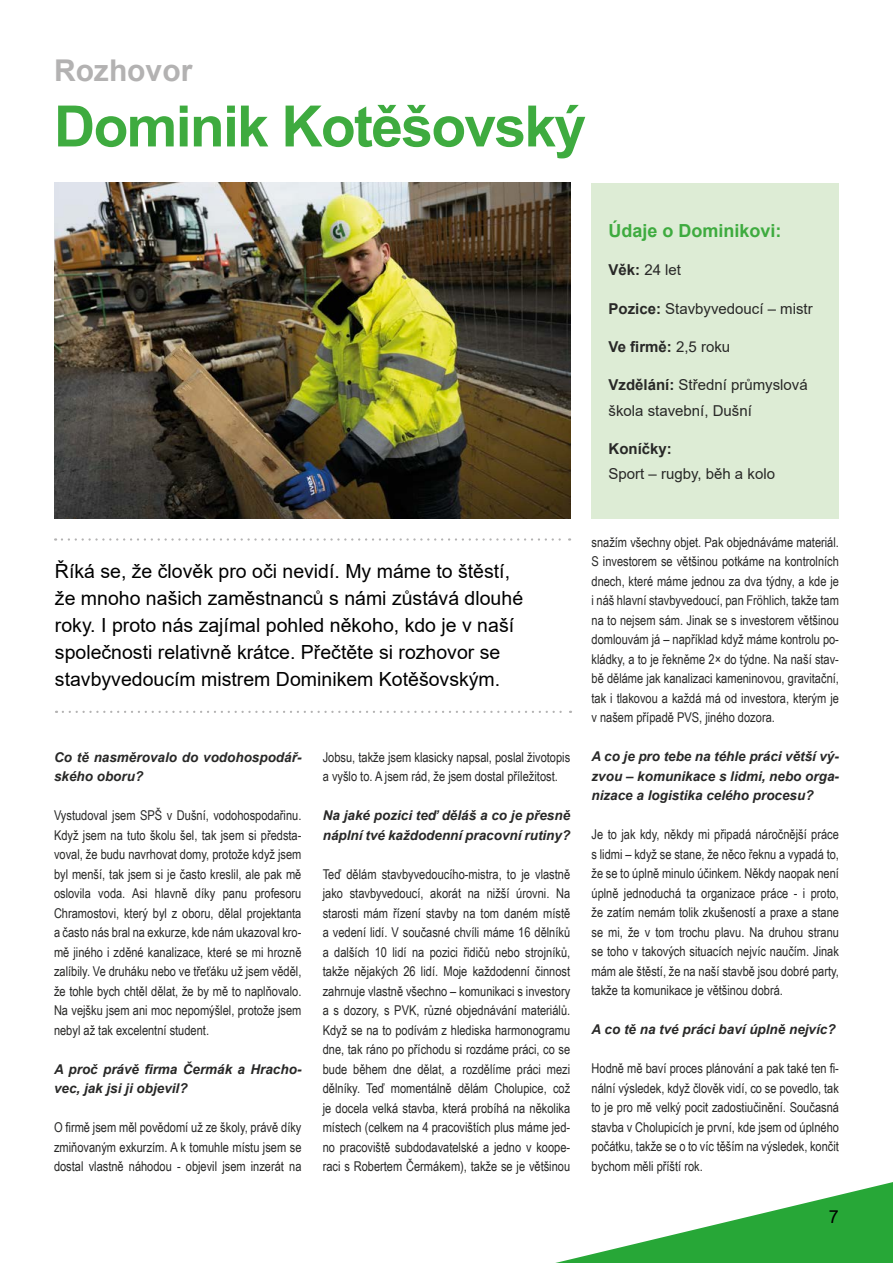
<style>
.page{position:relative;width:893px;height:1263px;background:#fff}
.page>*{position:absolute;margin:0;border:0;box-sizing:border-box;transform-origin:0 0}
.t1{font:700 57px "Arial";letter-spacing:-.03em;color:#3eab3f}
.t2{font:700 30px "Arial";color:#b3b2b2}
.t3{font:19.5px/27px "Arial";color:#000}
.t4{font:700 18px "Arial";color:#3eab3f}
.t5{font:18px "Arial";color:#000}
.t6{font:15px/25.5px "Arial";color:#282827}
.t7{font:700 15px "Arial";color:#282827}
.t8{font:13.5px/19.5px "Arial Narrow";color:#282827;text-align:justify}
.t9{font:italic 700 13.5px/19.5px "Arial";color:#282827}
.s1{font-weight:700}
.s2{font-weight:400}
</style>
<div class="page">
<svg style="left:555px;top:1182px;width:338px;height:81px"></svg>
<div style="left:591px;top:183px;width:248px;height:336px;background:#ddecd5"></div>
<svg style="left:62px;top:538px;width:508px;height:3px"></svg>
<svg style="left:63px;top:711px;width:508px;height:2px"></svg>
<img style="left:54px;top:183px;width:516px;height:336px">
<h2 class="t2" style="left:54px;top:50px;width:140px">Rozhovor</h2>
<h1 class="t1" style="left:54px;top:86px;width:534px">Dominik Kotěšovský</h1>
<h3 class="t4" style="left:608px;top:218px;width:175px">Údaje o Dominikovi:</h3>
<p class="t6" style="left:608px;top:257px;width:74px"><span class="s1">Věk:</span> 24 let</p>
<p class="t6" style="left:608px;top:295px;width:206px"><span class="s1">Pozice:</span> Stavbyvedoucí – mistr</p>
<p class="t7" style="left:608px;top:336px;width:123px">Ve firmě: <span class="s2">2,5 roku</span></p>
<p class="t6" style="left:608px;top:372px;width:201px"><span class="s1">Vzdělání:</span> Střední průmyslová škola stavební, Dušní</p>
<p class="t7" style="left:608px;top:438px;width:65px">Koníčky:</p>
<p class="t6" style="left:608px;top:461px;width:168px">Sport – rugby, běh a kolo</p>
<p class="t3" style="left:55px;top:558px;width:470px">Říká se, že člověk pro oči nevidí. My máme to štěstí, že mnoho našich zaměstnanců s námi zůstává dlouhé roky. I proto nás zajímal pohled někoho, kdo je v naší společnosti relativně krátce. Přečtěte si rozhovor se stavbyvedoucím mistrem Dominikem Kotěšovským.</p>
<p class="t9" style="left:54px;top:747px;width:249px">Co tě nasměrovalo do vodohospodář&shy;ského oboru?</p>
<p class="t8" style="left:54px;top:805px;width:249px">Vystudoval jsem SPŠ v Dušní, vodohospodařinu.<br>Když jsem na tuto školu šel, tak jsem si předsta&shy;voval, že budu navrhovat domy, protože když jsem byl menší, tak jsem si je často kreslil, ale pak mě oslovila voda. Asi hlavně díky panu profesoru Chramostovi, který byl z oboru, dělal projektanta a často nás bral na exkurze, kde nám ukazoval kro&shy;mě jiného i zděné kanalizace, které se mi hrozně zalíbily. Ve druháku nebo ve třeťáku už jsem věděl, že tohle bych chtěl dělat, že by mě to naplňovalo.<br>Na vejšku jsem ani moc nepomýšlel, protože jsem nebyl až tak excelentní student.</p>
<p class="t9" style="left:54px;top:1059px;width:249px">A proč právě firma Čermák a Hracho&shy;vec, jak jsi ji objevil?</p>
<p class="t8" style="left:54px;top:1117px;width:249px">O firmě jsem měl povědomí už ze školy, právě díky zmiňovaným exkurzím. A k tomuhle místu jsem se dostal vlastně náhodou - objevil jsem inzerát na</p>
<p class="t8" style="left:323px;top:746px;width:249px">Jobsu, takže jsem klasicky napsal, poslal životopis a vyšlo to. A jsem rád, že jsem dostal příležitost.</p>
<p class="t9" style="left:323px;top:806px;width:249px">Na jaké pozici teď děláš a co je přesně náplní tvé každodenní pracovní rutiny?</p>
<p class="t8" style="left:323px;top:863px;width:249px">Teď dělám stavbyvedoucího-mistra, to je vlastně jako stavbyvedoucí, akorát na nižší úrovni. Na starosti mám řízení stavby na tom daném místě a vedení lidí. V současné chvíli máme 16 dělníků a dalších 10 lidí na pozici řidičů nebo strojníků, takže nějakých 26 lidí. Moje každodenní činnost zahrnuje vlastně všechno – komunikaci s investory a s dozory, s PVK, různé objednávání materiálů.<br>Když se na to podívám z hlediska harmonogramu dne, tak ráno po příchodu si rozdáme práci, co se bude během dne dělat, a rozdělíme práci mezi dělníky. Teď momentálně dělám Cholupice, což je docela velká stavba, která probíhá na několika místech (celkem na 4 pracovištích plus máme jed&shy;no pracoviště subdodavatelské a jedno v koope&shy;raci s Robertem Čermákem), takže se je většinou</p>
<p class="t8" style="left:591px;top:532px;width:249px">snažím všechny objet. Pak objednáváme materiál.<br>S investorem se většinou potkáme na kontrolních dnech, které máme jednou za dva týdny, a kde je i náš hlavní stavbyvedoucí, pan Fröhlich, takže tam na to nejsem sám. Jinak se s investorem většinou domlouvám já – například když máme kontrolu po&shy;kládky, a to je řekněme 2× do týdne. Na naší stav&shy;bě děláme jak kanalizaci kameninovou, gravitační, tak i tlakovou a každá má od investora, kterým je v našem případě PVS, jiného dozora.</p>
<p class="t9" style="left:591px;top:747px;width:249px;text-align:justify">A co je pro tebe na téhle práci větší vý&shy;zvou – komunikace s lidmi, nebo orga&shy;nizace a logistika celého procesu?</p>
<p class="t8" style="left:591px;top:824px;width:249px">Je to jak kdy, někdy mi připadá náročnější práce s lidmi – když se stane, že něco řeknu a vypadá to, že se to úplně minulo účinkem. Někdy naopak není úplně jednoduchá ta organizace práce - i proto, že zatím nemám tolik zkušeností a praxe a stane se mi, že v tom trochu plavu. Na druhou stranu se toho v takových situacích nejvíc naučím. Jinak mám ale štěstí, že na naší stavbě jsou dobré party, takže ta komunikace je většinou dobrá.</p>
<p class="t9" style="left:591px;top:1020px;width:246px">A co tě na tvé práci baví úplně nejvíc?</p>
<p class="t8" style="left:591px;top:1058px;width:249px">Hodně mě baví proces plánování a pak také ten fi&shy;nální výsledek, když člověk vidí, co se povedlo, tak to je pro mě velký pocit zadostiučinění. Současná stavba v Cholupicích je první, kde jsem od úplného počátku, takže se o to víc těším na výsledek, končit bychom měli příští rok.</p>
<h3 class="t5" style="left:829px;top:1204px;width:12px">7</h3>
</div>
